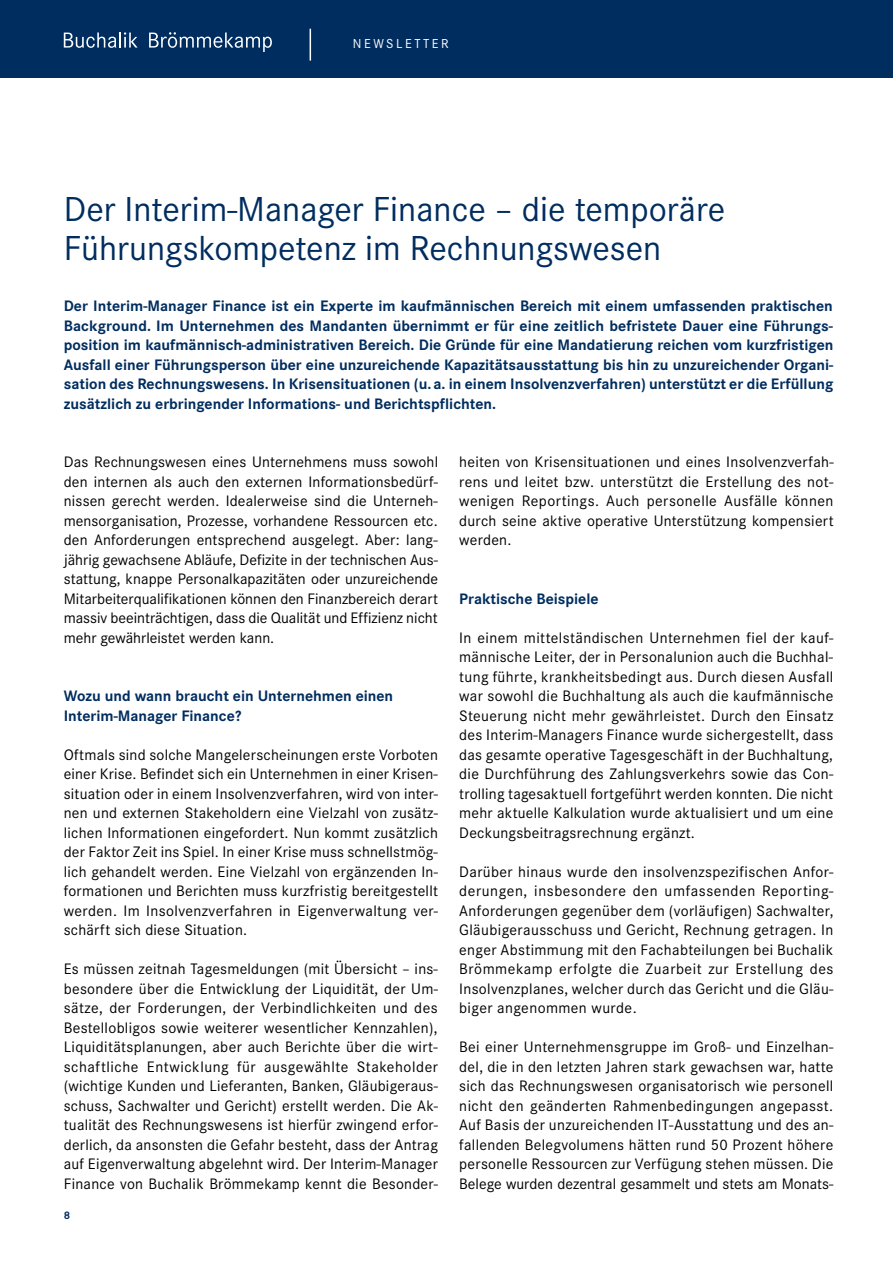
<style>
.page{position:relative;width:893px;height:1263px;background:#fff}
.page>*{position:absolute;margin:0;border:0;box-sizing:border-box;transform-origin:0 0}
.t1{font:36px/39px "Corporate S";color:#002d5f}
.t2{font:15.75px/19.5px "Corporate S";letter-spacing:.015em;color:#000;text-align:justify}
.t3{font:700 15.75px/19.5px "Corporate S";color:#002d5f;text-align:justify}
.t4{font:13.5px "Corporate S";color:#fff}
.t5{font:700 11.25px "Corporate S";color:#002d5f}
</style>
<div class="page">
<div style="left:0;top:0;width:893px;height:78px;background:#002d5f"></div>
<hr style="left:310px;top:29px;width:1px;height:32px;background:#fff">
<svg style="left:64px;top:32px;width:74px;height:16px"></svg>
<svg style="left:149px;top:32px;width:123px;height:20px"></svg>
<p class="t4" style="left:353px;top:35px;width:11px">newsletter</p>
<h1 class="t1" style="left:64px;top:190px;width:663px">Der Interim-Manager Finance – die temporäre<br>Führungskompetenz im Rechnungswesen</h1>
<p class="t3" style="left:64px;top:297px;width:771px">Der Interim-Manager Finance ist ein Experte im kaufmännischen Bereich mit einem umfassenden praktischen Background. Im Unternehmen des Mandanten übernimmt er für eine zeitlich befristete Dauer eine Führungs&shy;position im kaufmännisch-administrativen Bereich. Die Gründe für eine Mandatierung reichen vom kurzfristigen Ausfall einer Führungsperson über eine unzureichende Kapazitätsausstattung bis hin zu unzureichender Organi&shy;sation des Rechnungswesens. In Krisensituationen (u.a. in einem Insolvenzverfahren) unterstützt er die Erfüllung zusätzlich zu erbringender Informations- und Berichtspflichten.</p>
<p class="t2" style="left:64px;top:452px;width:376px">Das Rechnungswesen eines Unternehmens muss sowohl den internen als auch den externen Informationsbedürf&shy;nissen gerecht werden. Idealerweise sind die Unterneh&shy;mensorganisation, Prozesse, vorhandene Ressourcen etc. den Anforderungen entsprechend ausgelegt. Aber: lang&shy;jährig gewachsene Abläufe, Defizite in der technischen Aus&shy;stattung, knappe Personalkapazitäten oder unzureichende Mitarbeiterqualifikationen können den Finanzbereich derart massiv beeinträchtigen, dass die Qualität und Effizienz nicht mehr gewährleistet werden kann.</p>
<p class="t3" style="left:64px;top:687px;width:331px">Wozu und wann braucht ein Unternehmen einen<br>Interim-Manager Finance?</p>
<p class="t2" style="left:64px;top:745px;width:376px">Oftmals sind solche Mangelerscheinungen erste Vorboten einer Krise. Befindet sich ein Unternehmen in einer Krisen&shy;situation oder in einem Insolvenzverfahren, wird von inter&shy;nen und externen Stakeholdern eine Vielzahl von zusätz&shy;lichen Informationen eingefordert. Nun kommt zusätzlich der Faktor Zeit ins Spiel. In einer Krise muss schnellstmög&shy;lich gehandelt werden. Eine Vielzahl von ergänzenden In&shy;formationen und Berichten muss kurzfristig bereitgestellt werden. Im Insolvenzverfahren in Eigenverwaltung ver&shy;schärft sich diese Situation.</p>
<p class="t2" style="left:64px;top:959px;width:376px">Es müssen zeitnah Tagesmeldungen (mit Übersicht – ins&shy;besondere über die Entwicklung der Liquidität, der Um&shy;sätze, der Forderungen, der Verbindlichkeiten und des Bestellobligos sowie weiterer wesentlicher Kennzahlen), Liquiditätsplanungen, aber auch Berichte über die wirt&shy;schaftliche Entwicklung für ausgewählte Stakeholder (wichtige Kunden und Lieferanten, Banken, Gläubigeraus&shy;schuss, Sachwalter und Gericht) erstellt werden. Die Ak&shy;tualität des Rechnungswesens ist hierfür zwingend erfor&shy;derlich, da ansonsten die Gefahr besteht, dass der Antrag auf Eigenverwaltung abgelehnt wird. Der Interim-Manager Finance von Buchalik Brömmekamp kennt die Besonder-</p>
<p class="t5" style="left:64px;top:1209px;width:8px">8</p>
<p class="t2" style="left:459px;top:452px;width:376px">heiten von Krisensituationen und eines Insolvenzverfah&shy;rens und leitet bzw. unterstützt die Erstellung des not&shy;wenigen Reportings. Auch personelle Ausfälle können durch seine aktive operative Unterstützung kompensiert werden.</p>
<p class="t3" style="left:459px;top:589px;width:141px">Praktische Beispiele</p>
<p class="t2" style="left:459px;top:628px;width:376px">In einem mittelständischen Unternehmen fiel der kauf&shy;männische Leiter, der in Personalunion auch die Buchhal&shy;tung führte, krankheitsbedingt aus. Durch diesen Ausfall war sowohl die Buchhaltung als auch die kaufmännische Steuerung nicht mehr gewährleistet. Durch den Einsatz des Interim-Managers Finance wurde sichergestellt, dass das gesamte operative Tagesgeschäft in der Buchhaltung, die Durchführung des Zahlungsverkehrs sowie das Con&shy;trolling tagesaktuell fortgeführt werden konnten. Die nicht mehr aktuelle Kalkulation wurde aktualisiert und um eine Deckungsbeitragsrechnung ergänzt.</p>
<p class="t2" style="left:459px;top:862px;width:376px">Darüber hinaus wurde den insolvenzspezifischen Anfor&shy;derungen, insbesondere den umfassenden Reporting-Anforderungen gegenüber dem (vorläufigen) Sachwalter, Gläubigerausschuss und Gericht, Rechnung getragen. In enger Abstimmung mit den Fachabteilungen bei Buchalik Brömmekamp erfolgte die Zuarbeit zur Erstellung des Insolvenzplanes, welcher durch das Gericht und die Gläu&shy;biger angenommen wurde.</p>
<p class="t2" style="left:459px;top:1037px;width:376px">Bei einer Unternehmensgruppe im Groß- und Einzelhan&shy;del, die in den letzten Jahren stark gewachsen war, hatte sich das Rechnungswesen organisatorisch wie personell nicht den geänderten Rahmenbedingungen angepasst.<br>Auf Basis der unzureichenden IT-Ausstattung und des an&shy;fallenden Belegvolumens hätten rund 50 Prozent höhere personelle Ressourcen zur Verfügung stehen müssen. Die Belege wurden dezentral gesammelt und stets am Monats-</p>
</div>
